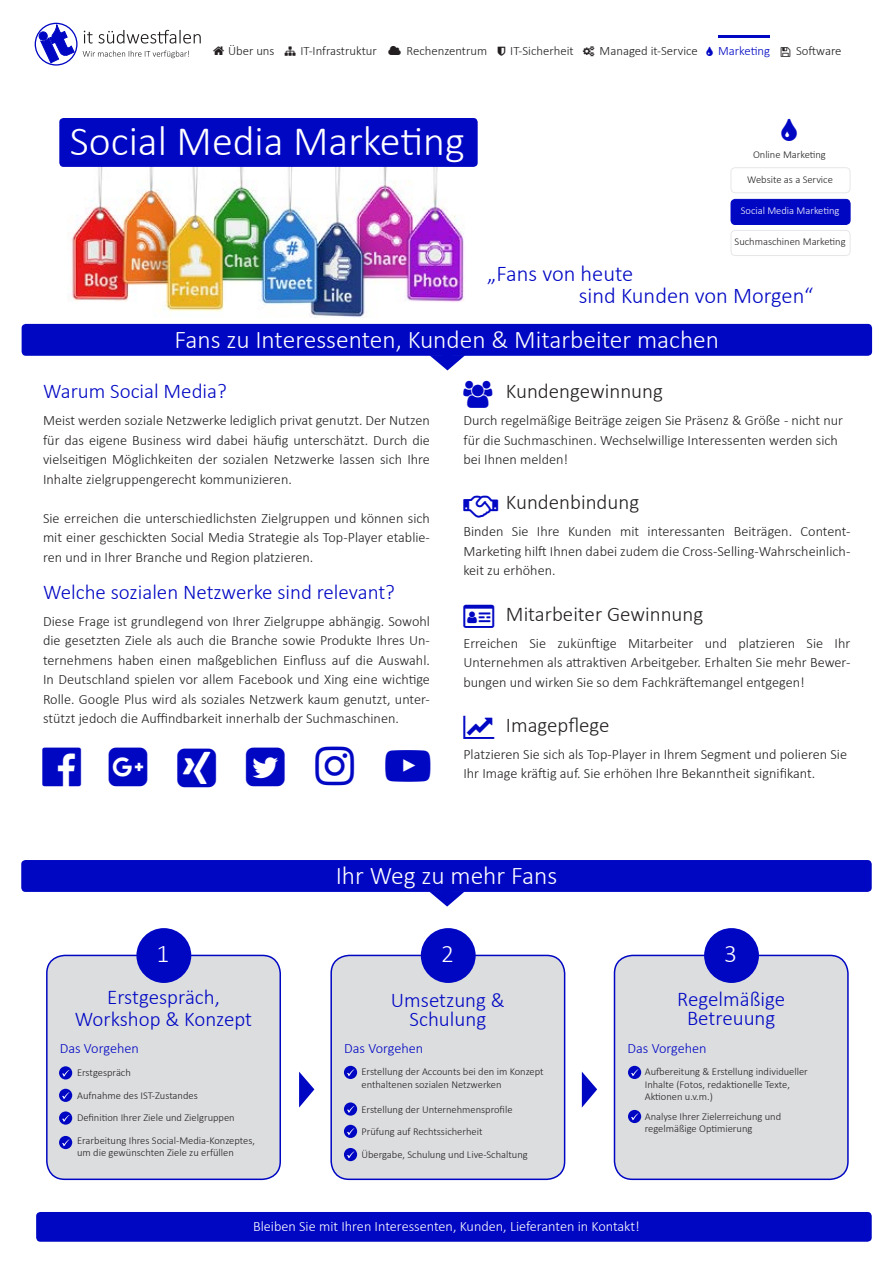
<style>
.page{position:relative;width:893px;height:1263px;background:#fff}
.page>*{position:absolute;margin:0;border:0;box-sizing:border-box;transform-origin:0 0}
.t1{font:300 42px "Calibri";color:#fff}
.t2{font:300 25.5px "Calibri";color:#fff}
.t3{font:300 22.5px/22.5px "Calibri";color:#0007c3}
.t4{font:300 21px/19.5px "Calibri";color:#0007c3;text-align:center}
.t5{font:300 21px "Calibri";color:#231f20}
.t6{font:300 14.25px/19.5px "Calibri";color:#231f20;text-align:justify}
.t7{font:300 14.25px "Calibri";color:#fff}
.t8{font:300 14.25px "Calibri";color:#0007c3}
.t9{font:300 12.75px "Calibri";color:#231f20}
.t10{font:300 12.75px "Calibri";color:#0007c3}
.t11{font:300 10.5px/22.5px "Calibri";color:#231f20}
.t12{font:300 10.5px "Calibri";color:#fff}
</style>
<div class="page">
<div style="left:35px;top:23px;width:43px;height:43px;border:1px solid #0007c3;border-radius:50%"></div>
<div style="left:39px;top:32px;width:8px;height:8px;border:1px solid #0007c3;border-radius:50%"></div>
<svg style="left:41px;top:24px;width:33px;height:39px"></svg>
<svg style="left:83px;top:51px;width:106px;height:7px"></svg>
<svg style="left:84px;top:30px;width:117px;height:14px"></svg>
<div style="left:36px;top:1212px;width:836px;height:30px;background:#0007c3;border-radius:4px"></div>
<img style="left:68px;top:167px;width:397px;height:151px">
<div style="left:59px;top:118px;width:419px;height:49px;background:#0007c3;border-radius:4px"></div>
<div style="left:731px;top:167px;width:119px;height:26px;border:1px solid #e6e7e9;border-radius:4px"></div>
<div style="left:731px;top:199px;width:119px;height:25px;background:#0007c3;border-radius:4px"></div>
<div style="left:731px;top:199px;width:119px;height:26px;border:1px solid #0007c3;border-radius:4px"></div>
<div style="left:731px;top:230px;width:119px;height:26px;border:1px solid #e6e7e9;border-radius:4px"></div>
<div style="left:47px;top:955px;width:233px;height:224px;background:#dcdddf;border-radius:18px"></div>
<div style="left:46px;top:955px;width:235px;height:225px;border:2px solid #0007c3;border-radius:18px"></div>
<svg style="left:59px;top:1066px;width:13px;height:13px"></svg>
<svg style="left:62px;top:1070px;width:7px;height:7px"></svg>
<div style="left:59px;top:1089px;width:13px;height:13px;background:#0007c3;border-radius:50%"></div>
<svg style="left:62px;top:1092px;width:7px;height:7px"></svg>
<div style="left:136px;top:928px;width:55px;height:55px;background:#0007c3;border-radius:50%"></div>
<div style="left:331px;top:955px;width:234px;height:224px;background:#dcdddf;border-radius:18px"></div>
<div style="left:330px;top:955px;width:235px;height:225px;border:2px solid #0007c3;border-radius:18px"></div>
<div style="left:421px;top:928px;width:55px;height:55px;background:#0007c3;border-radius:50%"></div>
<div style="left:614px;top:955px;width:234px;height:224px;background:#dcdddf;border-radius:18px"></div>
<div style="left:614px;top:955px;width:235px;height:225px;border:2px solid #0007c3;border-radius:18px"></div>
<div style="left:704px;top:928px;width:55px;height:55px;background:#0007c3;border-radius:50%"></div>
<svg style="left:59px;top:1111px;width:13px;height:14px"></svg>
<svg style="left:62px;top:1115px;width:7px;height:7px"></svg>
<div style="left:59px;top:1136px;width:13px;height:13px;background:#0007c3;border-radius:50%"></div>
<svg style="left:62px;top:1139px;width:7px;height:7px"></svg>
<div style="left:344px;top:1066px;width:13px;height:13px;background:#0007c3;border-radius:50%"></div>
<svg style="left:347px;top:1069px;width:7px;height:7px"></svg>
<div style="left:344px;top:1102px;width:13px;height:14px;background:#0007c3;border-radius:50%"></div>
<svg style="left:347px;top:1106px;width:7px;height:7px"></svg>
<div style="left:344px;top:1125px;width:13px;height:13px;background:#0007c3;border-radius:50%"></div>
<svg style="left:347px;top:1128px;width:7px;height:7px"></svg>
<div style="left:344px;top:1148px;width:13px;height:13px;background:#0007c3;border-radius:50%"></div>
<svg style="left:347px;top:1151px;width:7px;height:7px"></svg>
<div style="left:628px;top:1066px;width:13px;height:13px;background:#0007c3;border-radius:50%"></div>
<svg style="left:631px;top:1069px;width:7px;height:7px"></svg>
<div style="left:628px;top:1110px;width:13px;height:13px;background:#0007c3;border-radius:50%"></div>
<svg style="left:631px;top:1113px;width:7px;height:7px"></svg>
<svg style="left:299px;top:1071px;width:15px;height:36px"></svg>
<svg style="left:582px;top:1072px;width:15px;height:35px"></svg>
<div style="left:22px;top:324px;width:850px;height:32px;background:#0007c3;border-radius:4px"></div>
<svg style="left:429px;top:355px;width:36px;height:15px"></svg>
<div style="left:21px;top:860px;width:851px;height:32px;background:#0007c3;border-radius:4px"></div>
<svg style="left:430px;top:891px;width:35px;height:15px"></svg>
<hr style="left:719px;top:35px;width:51px;height:3px;background:#0007c3">
<p class="t9" style="left:228px;top:43px;width:150px">Über uns ➔ IT-Infrastruktur</p>
<p class="t9" style="left:407px;top:43px;width:82px">Rechenzentrum</p>
<p class="t9" style="left:510px;top:43px;width:65px">IT-Sicherheit</p>
<p class="t9" style="left:600px;top:43px;width:100px">Managed it-Service</p>
<p class="t10" style="left:718px;top:43px;width:54px">Marketing</p>
<p class="t9" style="left:796px;top:43px;width:47px">Software</p>
<h1 class="t1" style="left:70px;top:115px;width:396px">Social Media Marketing</h1>
<p class="t11" style="left:753px;top:143px;width:74px">Online Marketing</p>
<p class="t11" style="left:747px;top:168px;width:87px">Website as a Service</p>
<p class="t12" style="left:741px;top:204px;width:100px">Social Media Marketing</p>
<p class="t11" style="left:735px;top:230px;width:113px">Suchmaschinen Marketing</p>
<h3 class="t3" style="left:579px;top:262px;width:236px;text-indent:-92px">„Fans von heute<br>sind Kunden von Morgen“</h3>
<h2 class="t2" style="left:175px;top:324px;width:546px">Fans zu Interessenten, Kunden &amp; Mitarbeiter machen</h2>
<h3 class="t4" style="left:43px;top:382px;width:185px">Warum Social Media?</h3>
<p class="t6" style="left:43px;top:411px;width:388px">Meist werden soziale Netzwerke lediglich privat genutzt. Der Nutzen für das eigene Business wird dabei häufig unterschätzt. Durch die vielseitigen Möglichkeiten der sozialen Netzwerke lassen sich Ihre Inhalte zielgruppengerecht kommunizieren.</p>
<p class="t6" style="left:43px;top:508px;width:388px">Sie erreichen die unterschiedlichsten Zielgruppen und können sich mit einer geschickten Social Media Strategie als Top-Player etablie&shy;ren und in Ihrer Branche und Region platzieren.</p>
<h3 class="t4" style="left:43px;top:582px;width:353px">Welche sozialen Netzwerke sind relevant?</h3>
<p class="t6" style="left:43px;top:611px;width:388px">Diese Frage ist grundlegend von Ihrer Zielgruppe abhängig. Sowohl die gesetzten Ziele als auch die Branche sowie Produkte Ihres Un&shy;ternehmens haben einen maßgeblichen Einfluss auf die Auswahl.<br>In Deutschland spielen vor allem Facebook und Xing eine wichtige Rolle. Google Plus wird als soziales Netzwerk kaum genutzt, unter&shy;stützt jedoch die Auffindbarkeit innerhalb der Suchmaschinen.</p>
<h3 class="t5" style="left:506px;top:378px;width:159px">Kundengewinnung</h3>
<p class="t6" style="left:463px;top:411px;width:381px;text-align:left">Durch regelmäßige Beiträge zeigen Sie Präsenz &amp; Größe - nicht nur für die Suchmaschinen. Wechselwillige Interessenten werden sich bei Ihnen melden!</p>
<h3 class="t5" style="left:506px;top:489px;width:135px">Kundenbindung</h3>
<p class="t6" style="left:463px;top:522px;width:388px">Binden Sie Ihre Kunden mit interessanten Beiträgen. Content-Marketing hilft Ihnen dabei zudem die Cross-Selling-Wahrscheinlich&shy;keit zu erhöhen.</p>
<h3 class="t5" style="left:506px;top:600px;width:199px">Mitarbeiter Gewinnung</h3>
<p class="t6" style="left:463px;top:633px;width:388px">Erreichen Sie zukünftige Mitarbeiter und platzieren Sie Ihr Unternehmen als attraktiven Arbeitgeber. Erhalten Sie mehr Bewer&shy;bungen und wirken Sie so dem Fachkräftemangel entgegen!</p>
<h3 class="t5" style="left:506px;top:711px;width:105px">Imagepflege</h3>
<p class="t6" style="left:463px;top:744px;width:385px">Platzieren Sie sich als Top-Player in Ihrem Segment und polieren Sie<br>Ihr Image kräftig auf. Sie erhöhen Ihre Bekanntheit signifikant.</p>
<h2 class="t2" style="left:336px;top:860px;width:223px">Ihr Weg zu mehr Fans</h2>
<h2 class="t2" style="left:157px;top:938px;width:14px">1</h2>
<h2 class="t2" style="left:441px;top:938px;width:14px">2</h2>
<h2 class="t2" style="left:724px;top:938px;width:14px">3</h2>
<h3 class="t4" style="left:75px;top:985px;width:179px;line-height:22.5px">Erstgespräch,<br>Workshop &amp; Konzept</h3>
<p class="t11" style="left:77px;top:1061px;width:179px">Erstgespräch<br>Aufnahme des IST-Zustandes<br>Definition Ihrer Ziele und Zielgruppen<br>Erarbeitung Ihres Social-Media-Konzeptes,</p>
<p class="t11" style="left:77px;top:1141px;width:158px">um die gewünschten Ziele zu erfüllen</p>
<p class="t8" style="left:60px;top:1039px;width:81px">Das Vorgehen</p>
<h3 class="t4" style="left:391px;top:990px;width:115px">Umsetzung &amp;<br>Schulung</h3>
<p class="t11" style="left:361px;top:1065px;width:184px;line-height:12.6px">Erstellung der Accounts bei den im Konzept enthaltenen sozialen Netzwerken</p>
<p class="t11" style="left:361px;top:1098px;width:168px">Erstellung der Unternehmensprofile<br>Prüfung auf Rechtssicherheit<br>Übergabe, Schulung und Live-Schaltung</p>
<p class="t8" style="left:344px;top:1039px;width:81px">Das Vorgehen</p>
<h3 class="t4" style="left:677px;top:989px;width:109px">Regelmäßige<br>Betreuung</h3>
<p class="t11" style="left:645px;top:1065px;width:165px;line-height:12.6px">Aufbereitung &amp; Erstellung individueller<br>Inhalte (Fotos, redaktionelle Texte,<br>Aktionen u.v.m.)</p>
<p class="t11" style="left:645px;top:1110px;width:138px;line-height:12.6px">Analyse Ihrer Zielerreichung und regelmäßige Optimierung</p>
<p class="t8" style="left:628px;top:1039px;width:81px">Das Vorgehen</p>
<p class="t7" style="left:253px;top:1217px;width:388px">Bleiben Sie mit Ihren Interessenten, Kunden, Lieferanten in Kontakt!</p>
</div>
